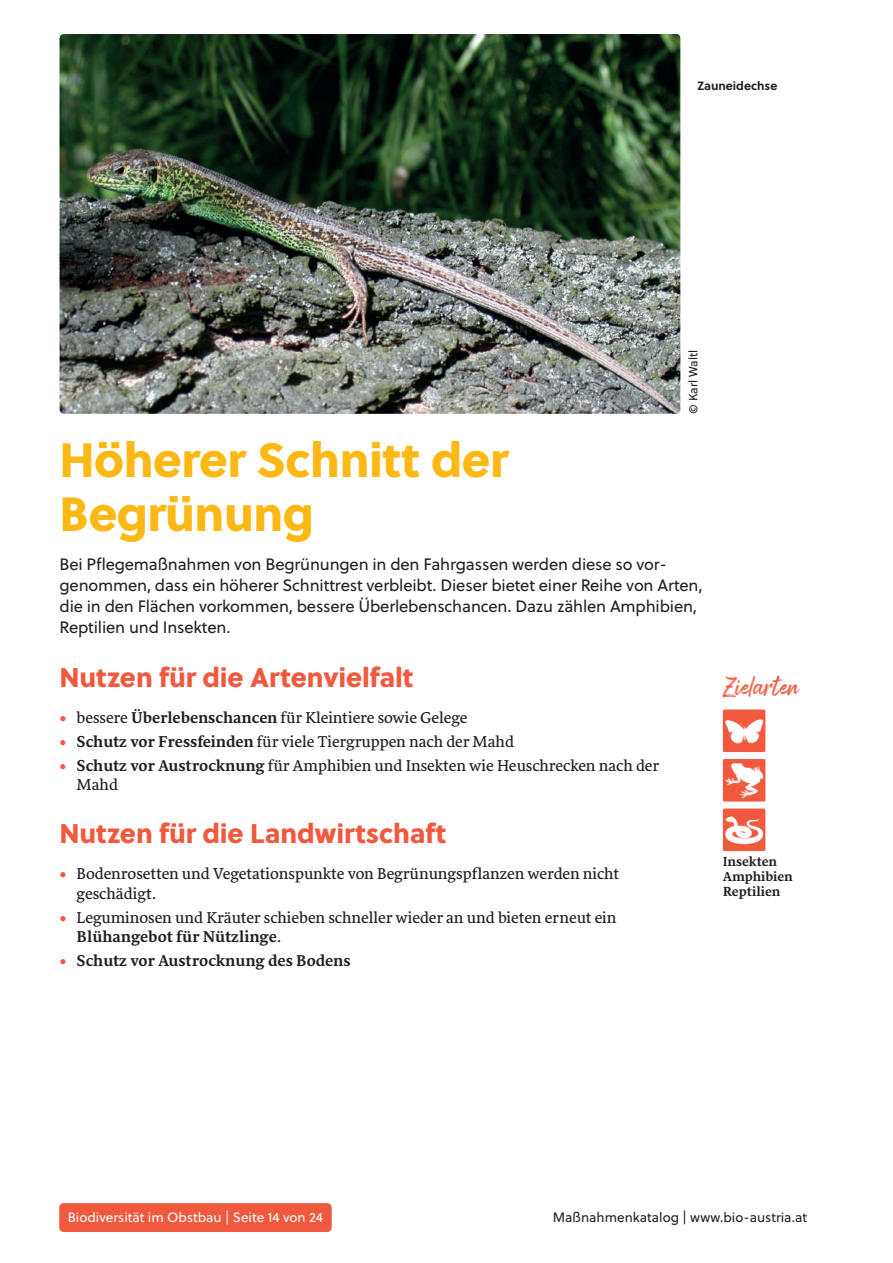
<style>
.page{position:relative;width:893px;height:1263px;background:#fff}
.page>*{position:absolute;margin:0;border:0;box-sizing:border-box;transform-origin:0 0}
.t1{font:48px/54px "Soleil Xb";letter-spacing:-.01em;color:#fcb814}
.t2{font:27px "Soleil Xb";letter-spacing:-.005em;color:#f0593e}
.t3{font:24px "Arsilon";color:#f0593e}
.t4{font:16.5px/21px "Soleil";letter-spacing:-.01em;color:#231f20}
.t5{font:16.2px/19.5px "Sirba";color:#231f20}
.t6{font:700 16.2px "Sirba";color:#231f20}
.t7{font:13.5px "Soleil";color:#fff}
.t8{font:13.5px "Soleil";color:#231f20}
.t9{font:700 13.5px/15px "Sirba";color:#231f20}
.t10{font:700 12px "Soleil";color:#231f20}
.t11{font:12px "Soleil";color:#231f20}
.s1{color:#f0593e}
.s2{font-weight:700}
.s3{font-weight:700;color:#f0593e}
.s4{font-weight:400;color:#f0593e}
</style>
<div class="page">
<div style="left:59px;top:1203px;width:273px;height:29px;background:#f0593e;border-radius:4px"></div>
<img style="left:60px;top:34px;width:620px;height:380px">
<img style="left:723px;top:709px;width:42px;height:43px">
<img style="left:723px;top:759px;width:42px;height:42px">
<img style="left:723px;top:808px;width:42px;height:43px">
<p class="t10" style="left:697px;top:78px;width:82px">Zauneidechse</p>
<p class="t11" style="left:686px;top:414px;width:66px;rotate:-90deg">© Karl Waltl</p>
<h1 class="t1" style="left:60px;top:433px;width:450px">Höherer Schnitt der<br>Begrünung</h1>
<p class="t4" style="left:60px;top:554px;width:645px">Bei Pflegemaßnahmen von Begrünungen in den Fahrgassen werden diese so vor&shy;genommen, dass ein höherer Schnittrest verbleibt. Dieser bietet einer Reihe von Arten, die in den Flächen vorkommen, bessere Überlebenschancen. Dazu zählen Amphibien, Reptilien und Insekten.</p>
<h2 class="t2" style="left:60px;top:659px;width:355px">Nutzen für die Artenvielfalt</h2>
<p class="t5" style="left:60px;top:709px;width:410px"><span class="s1">•</span> bessere <span class="s2">Überlebenschancen</span> für Kleintiere sowie Gelege</p>
<p class="t5" style="left:60px;top:732px;width:456px"><span class="s3">•</span> <span class="s2">Schutz vor Fressfeinden</span> für viele Tiergruppen nach der Mahd</p>
<p class="t5" style="left:77px;top:756px;width:584px;text-indent:-17px"><span class="s3">•</span> <span class="s2">Schutz vor Austrocknung</span> für Amphibien und Insekten wie Heuschrecken nach der<br>Mahd</p>
<h2 class="t2" style="left:60px;top:815px;width:388px">Nutzen für die Landwirtschaft</h2>
<p class="t5" style="left:77px;top:865px;width:544px;text-indent:-17px"><span class="s1">•</span> Bodenrosetten und Vegetationspunkte von Begrünungspflanzen werden nicht geschädigt.</p>
<p class="t5" style="left:77px;top:908px;width:541px;text-indent:-17px"><span class="s1">•</span> Leguminosen und Kräuter schieben schneller wieder an und bieten erneut ein<br><span class="s2">Blühangebot für Nützlinge</span>.</p>
<p class="t6" style="left:60px;top:948px;width:293px"><span class="s4">•</span> Schutz vor Austrocknung des Bodens</p>
<h3 class="t3" style="left:723px;top:672px;width:78px">Zielarten</h3>
<p class="t9" style="left:723px;top:854px;width:71px">Insekten<br>Amphibien<br>Reptilien</p>
<p class="t7" style="left:68px;top:1208px;width:257px">Biodiversität im Obstbau | Seite 14 von 24</p>
<p class="t8" style="left:553px;top:1208px;width:256px">Maßnahmenkatalog | www.bio-austria.at</p>
</div>
